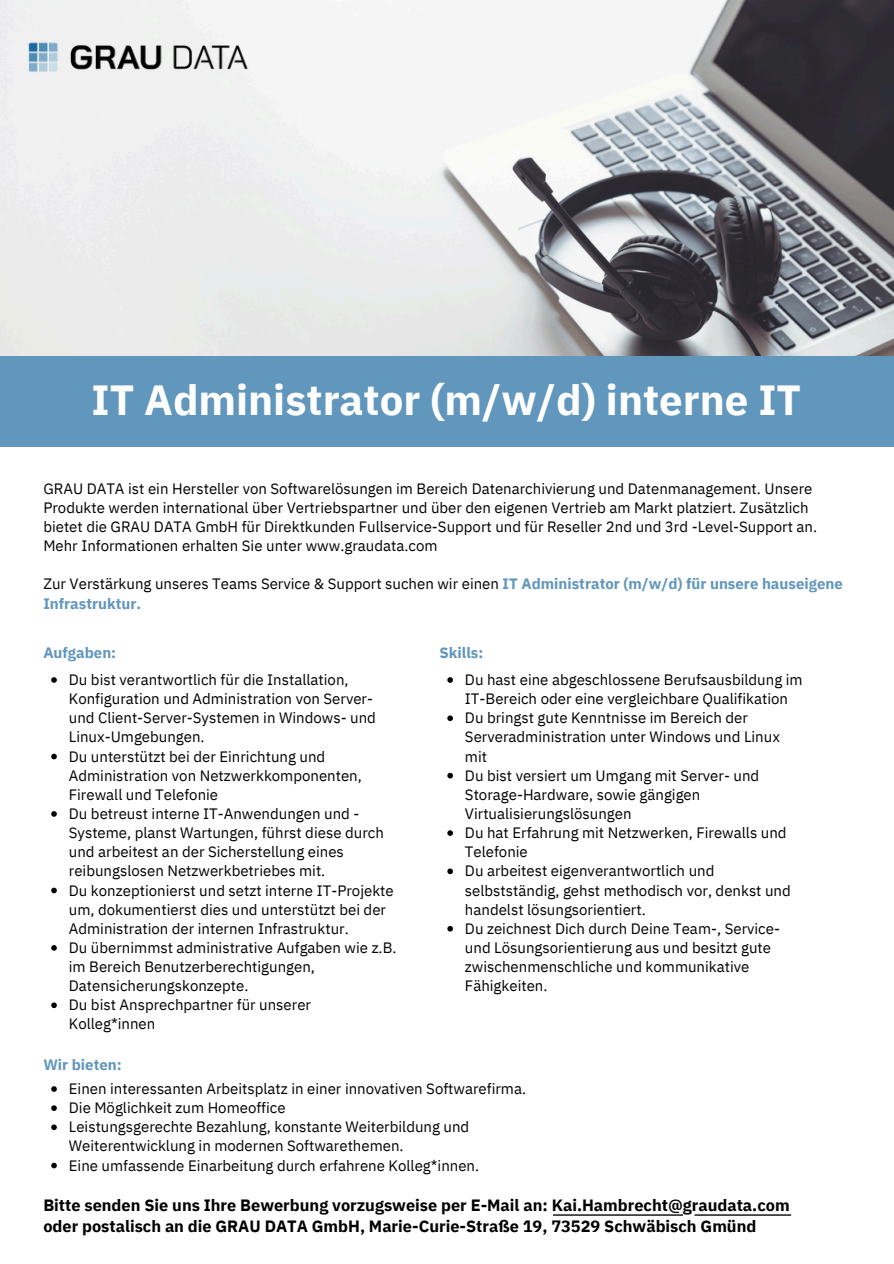
<style>
.page{position:relative;width:894px;height:1264px;background:#fff}
.page>*{position:absolute;margin:0;border:0;box-sizing:border-box;transform-origin:0 0}
.t1{font:700 42px "IBM Plex Sans";color:#fff}
.t2{font:700 16.35px/21.3px "IBM Plex Sans";color:#000}
.t3{font:15px/19.2px "IBM Plex Sans";color:#000}
.t4{font:700 15px "IBM Plex Sans";color:#6196bd}
.s1{font-weight:700;color:#6196bd}
</style>
<div class="page">
<img style="left:0;top:0;width:893px;height:356px">
<div style="left:0;top:356px;width:893px;height:91px;background:#6196bd"></div>
<img style="left:0;top:36px;width:273px;height:42px">
<svg style="left:553px;top:1214px;width:237px;height:1px"></svg>
<svg style="left:51px;top:677px;width:6px;height:5px"></svg>
<svg style="left:51px;top:753px;width:6px;height:6px"></svg>
<svg style="left:51px;top:811px;width:6px;height:5px"></svg>
<svg style="left:51px;top:887px;width:6px;height:6px"></svg>
<svg style="left:51px;top:945px;width:6px;height:5px"></svg>
<svg style="left:51px;top:1002px;width:6px;height:6px"></svg>
<svg style="left:447px;top:677px;width:6px;height:5px"></svg>
<svg style="left:447px;top:715px;width:6px;height:6px"></svg>
<svg style="left:447px;top:772px;width:6px;height:6px"></svg>
<svg style="left:447px;top:830px;width:6px;height:5px"></svg>
<svg style="left:447px;top:868px;width:6px;height:6px"></svg>
<svg style="left:447px;top:926px;width:6px;height:5px"></svg>
<svg style="left:51px;top:1086px;width:6px;height:5px"></svg>
<svg style="left:51px;top:1105px;width:6px;height:5px"></svg>
<svg style="left:51px;top:1124px;width:6px;height:6px"></svg>
<svg style="left:51px;top:1162px;width:6px;height:6px"></svg>
<h1 class="t1" style="left:91px;top:372px;width:711px">IT Administrator (m/w/d) interne IT</h1>
<p class="t3" style="left:43px;top:478px;width:775px">GRAU DATA ist ein Hersteller von Softwarelösungen im Bereich Datenarchivierung und Datenmanagement. Unsere Produkte werden international über Vertriebspartner und über den eigenen Vertrieb am Markt platziert. Zusätzlich bietet die GRAU DATA GmbH für Direktkunden Fullservice-Support und für Reseller 2nd und 3rd -Level-Support an.<br>Mehr Informationen erhalten Sie unter www.graudata.com</p>
<p class="t3" style="left:43px;top:574px;width:800px">Zur Verstärkung unseres Teams Service &amp; Support suchen wir einen <span class="s1">IT Administrator (m/w/d) für unsere hauseigene<br>Infrastruktur.</span></p>
<p class="t4" style="left:43px;top:643px;width:74px">Aufgaben:</p>
<p class="t3" style="left:69px;top:670px;width:308px">Du bist verantwortlich für die Installation, Konfiguration und Administration von Server&shy;und Client-Server-Systemen in Windows- und Linux-Umgebungen.</p>
<p class="t3" style="left:69px;top:746px;width:294px">Du unterstützt bei der Einrichtung und<br>Administration von Netzwerkkomponenten,<br>Firewall und Telefonie</p>
<h2 class="t3" style="left:69px;top:803px;width:316px">Du betreust interne IT-Anwendungen und - Systeme, planst Wartungen, führst diese durch und arbeitest an der Sicherstellung eines reibungslosen Netzwerkbetriebes mit.</h2>
<p class="t3" style="left:69px;top:880px;width:326px">Du konzeptionierst und setzt interne IT-Projekte um, dokumentierst dies und unterstützt bei der<br>Administration der internen Infrastruktur.</p>
<p class="t3" style="left:69px;top:937px;width:329px">Du übernimmst administrative Aufgaben wie z.B. im Bereich Benutzerberechtigungen,<br>Datensicherungskonzepte.</p>
<p class="t3" style="left:69px;top:995px;width:244px">Du bist Ansprechpartner für unserer<br>Kolleg*innen</p>
<p class="t4" style="left:439px;top:643px;width:45px">Skills:</p>
<p class="t3" style="left:465px;top:670px;width:339px">Du hast eine abgeschlossene Berufsausbildung im<br>IT-Bereich oder eine vergleichbare Qualifikation</p>
<p class="t3" style="left:465px;top:708px;width:316px">Du bringst gute Kenntnisse im Bereich der<br>Serveradministration unter Windows und Linux mit</p>
<h2 class="t3" style="left:465px;top:765px;width:296px">Du bist versiert um Umgang mit Server- und<br>Storage-Hardware, sowie gängigen<br>Virtualisierungslösungen</h2>
<p class="t3" style="left:465px;top:823px;width:323px">Du hat Erfahrung mit Netzwerken, Firewalls und<br>Telefonie</p>
<p class="t3" style="left:465px;top:861px;width:327px">Du arbeitest eigenverantwortlich und selbstständig, gehst methodisch vor, denkst und handelst lösungsorientiert.</p>
<p class="t3" style="left:465px;top:918px;width:316px">Du zeichnest Dich durch Deine Team-, Service&shy;und Lösungsorientierung aus und besitzt gute zwischenmenschliche und kommunikative Fähigkeiten.</p>
<h2 class="t4" style="left:43px;top:1054px;width:80px">Wir bieten:</h2>
<p class="t3" style="left:69px;top:1078px;width:458px">Einen interessanten Arbeitsplatz in einer innovativen Softwarefirma.</p>
<p class="t3" style="left:69px;top:1097px;width:218px">Die Möglichkeit zum Homeoffice</p>
<p class="t3" style="left:69px;top:1117px;width:402px">Leistungsgerechte Bezahlung, konstante Weiterbildung und<br>Weiterentwicklung in modernen Softwarethemen.</p>
<p class="t3" style="left:69px;top:1155px;width:412px">Eine umfassende Einarbeitung durch erfahrene Kolleg*innen.</p>
<h2 class="t2" style="left:43px;top:1193px;width:747px">Bitte senden Sie uns Ihre Bewerbung vorzugsweise per E-Mail an: Kai.Hambrecht@graudata.com oder postalisch an die GRAU DATA GmbH, Marie-Curie-Straße 19, 73529 Schwäbisch Gmünd</h2>
</div>
